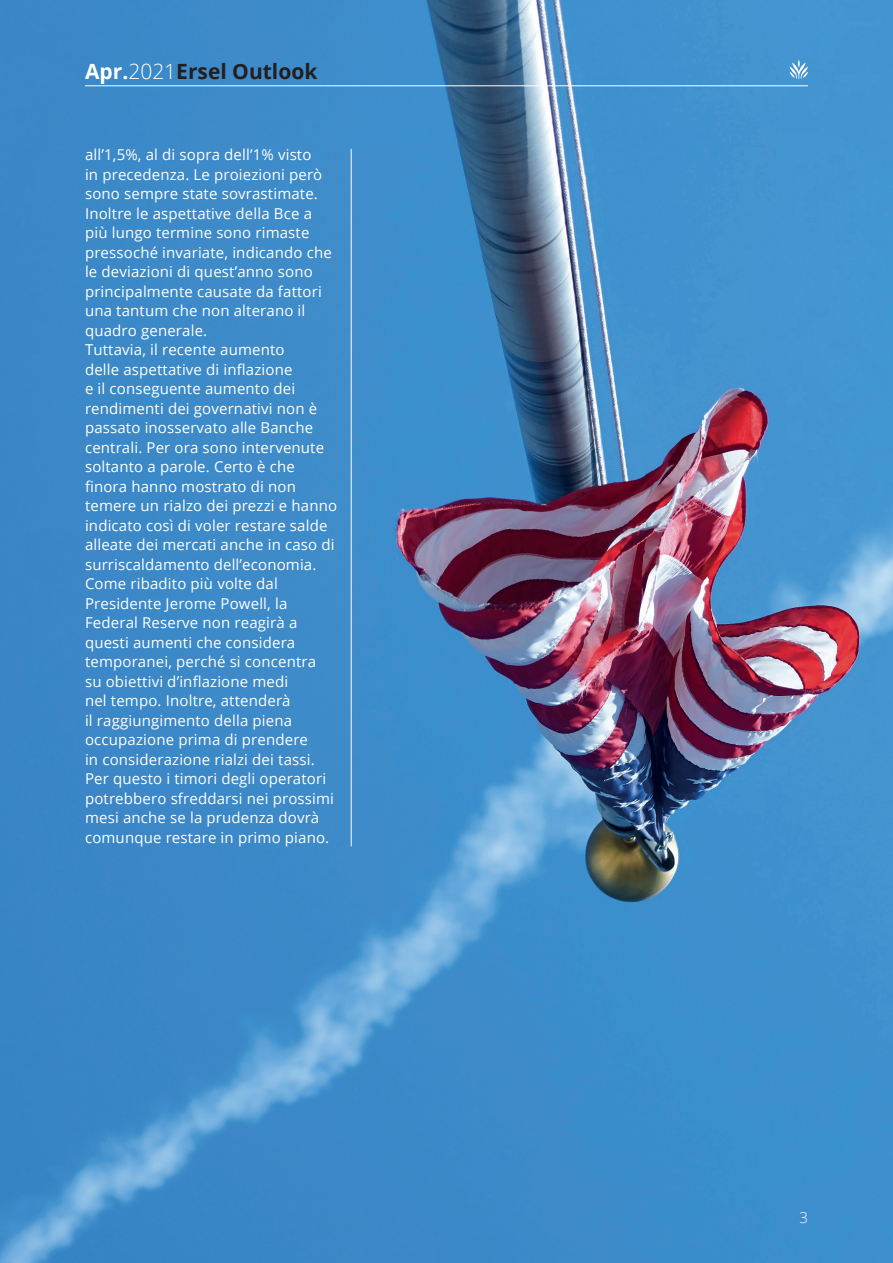
<style>
.page{position:relative;width:893px;height:1263px;background:#fff}
.page>*{position:absolute;margin:0;border:0;box-sizing:border-box;transform-origin:0 0}
.t1{font:700 21px "Open Sans";color:#231f20}
.t2{font:15px/19.5px "Open Sans";letter-spacing:.01em;color:#fff}
.t3{font:300 15px "Open Sans";color:#fff}
.s1{color:#fff}
.s2{font-weight:300;color:#fff}
</style>
<div class="page">
<img style="left:0;top:0;width:893px;height:1263px">
<hr style="left:85px;top:85px;width:723px;height:1px;background:#fff">
<svg style="left:790px;top:60px;width:18px;height:19px"></svg>
<hr style="left:351px;top:149px;width:1px;height:697px;background:#fff">
<h1 class="t1" style="left:85px;top:56px;width:234px"><span class="s1">Apr.</span><span class="s2">2021</span>Ersel Outlook</h1>
<p class="t2" style="left:85px;top:145px;width:254px">all’1,5%, al di sopra dell’1% visto<br>in precedenza. Le proiezioni però sono sempre state sovrastimate.<br>Inoltre le aspettative della Bce a più lungo termine sono rimaste pressoché invariate, indicando che le deviazioni di quest’anno sono principalmente causate da fattori una tantum che non alterano il quadro generale.<br>Tuttavia, il recente aumento<br>delle aspettative di inflazione<br>e il conseguente aumento dei rendimenti dei governativi non è passato inosservato alle Banche centrali. Per ora sono intervenute soltanto a parole. Certo è che finora hanno mostrato di non temere un rialzo dei prezzi e hanno indicato così di voler restare salde alleate dei mercati anche in caso di surriscaldamento dell’economia.<br>Come ribadito più volte dal<br>Presidente Jerome Powell, la<br>Federal Reserve non reagirà a questi aumenti che considera temporanei, perché si concentra<br>su obiettivi d’inflazione medi<br>nel tempo. Inoltre, attenderà<br>il raggiungimento della piena occupazione prima di prendere<br>in considerazione rialzi dei tassi.<br>Per questo i timori degli operatori potrebbero sfreddarsi nei prossimi mesi anche se la prudenza dovrà comunque restare in primo piano.</p>
<p class="t3" style="left:799px;top:1208px;width:10px">3</p>
</div>
